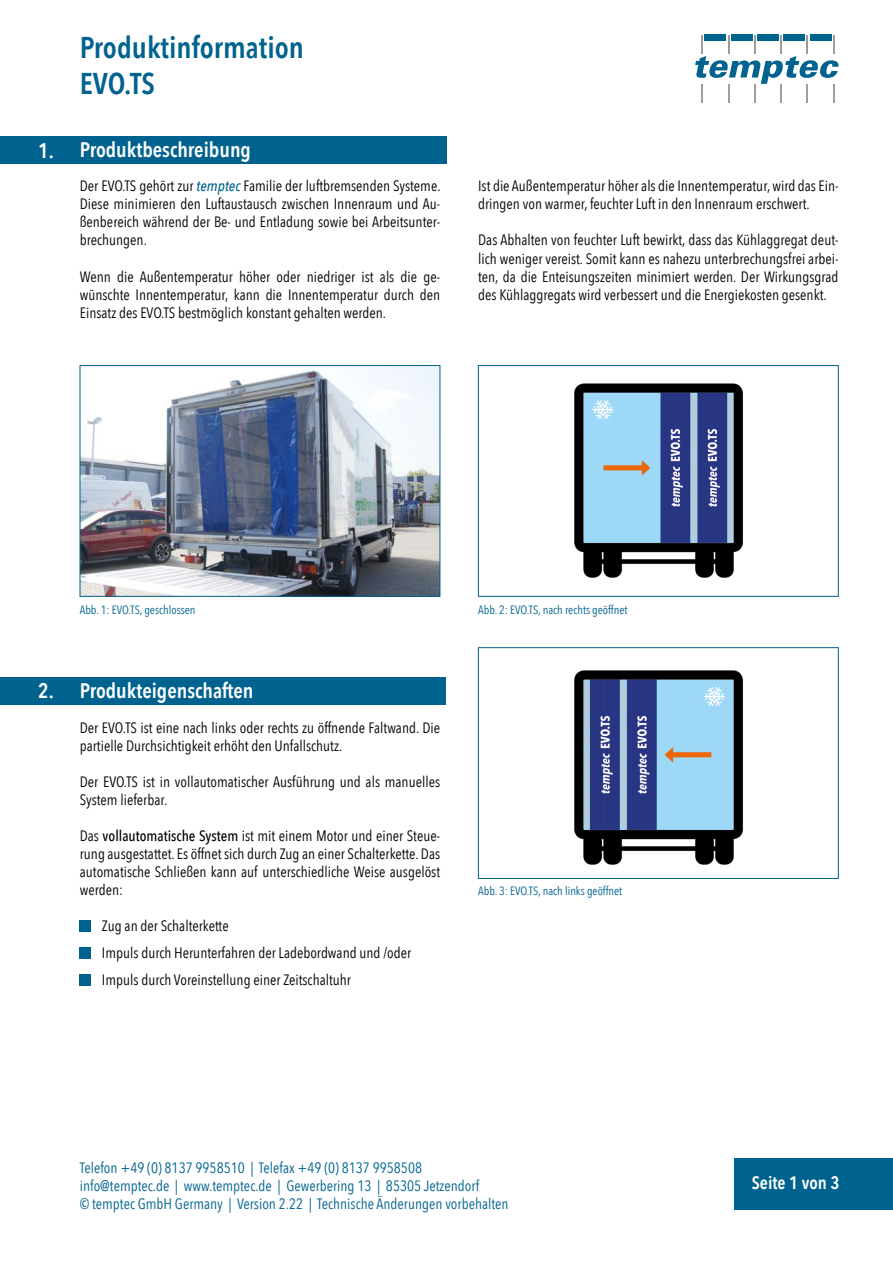
<style>
.page{position:relative;width:893px;height:1263px;background:#fff}
.page>*{position:absolute;margin:0;border:0;box-sizing:border-box;transform-origin:0 0}
.t1{font:600 30px/36px "Avenir Next Condensed";color:#00628e}
.t2{font:600 21px "Avenir Next Condensed";color:#fff}
.t3{font:600 18px "Avenir Next Condensed";color:#fff}
.t4{font:15px/18px "Avenir Next Condensed";color:#000}
.t5{font:15px/18px "Avenir Next Condensed";color:#00628e}
.t6{font:12px "Avenir Next Condensed";color:#00628e}
.s1{font-weight:500;font-style:italic;color:#00628e}
.s2{font-weight:500}
.s3{color:#006893}
</style>
<div class="page">
<div style="left:80px;top:920px;width:11px;height:11px;background:#00628e"></div>
<div style="left:80px;top:947px;width:11px;height:11px;background:#00628e"></div>
<div style="left:80px;top:974px;width:11px;height:11px;background:#00628e"></div>
<svg style="left:695px;top:35px;width:143px;height:67px"></svg>
<div style="left:0;top:136px;width:446px;height:28px;background:#00628e"></div>
<div style="left:734px;top:1158px;width:159px;height:51px;background:#00628e"></div>
<img style="left:82px;top:367px;width:356px;height:227px">
<div style="left:80px;top:365px;width:360px;height:231px;border:1px solid #00628e"></div>
<img style="left:574px;top:383px;width:169px;height:195px">
<div style="left:478px;top:365px;width:360px;height:231px;border:1px solid #00628e"></div>
<div style="left:0;top:677px;width:445px;height:28px;background:#00628e"></div>
<img style="left:574px;top:670px;width:169px;height:195px">
<div style="left:478px;top:647px;width:360px;height:232px;border:1px solid #00628e"></div>
<h2 class="t2" style="left:38px;top:133px;width:17px">1.</h2>
<h1 class="t1" style="left:80px;top:29px;width:226px">Produktinformation<br>EVO.TS</h1>
<h2 class="t2" style="left:80px;top:132px;width:173px">Produktbeschreibung</h2>
<p class="t4" style="left:80px;top:177px;width:362px;text-align:justify">Der EVO.TS gehört zur <span class="s1">temptec</span> Familie der luftbremsenden Systeme.<br>Diese minimieren den Luftaustausch zwischen Innenraum und Au&shy;ßenbereich während der Be- und Entladung sowie bei Arbeitsunter&shy;brechungen.</p>
<p class="t4" style="left:80px;top:267px;width:362px;text-align:justify">Wenn die Außentemperatur höher oder niedriger ist als die ge&shy;wünschte Innentemperatur, kann die Innentemperatur durch den Einsatz des EVO.TS bestmöglich konstant gehalten werden.</p>
<p class="t4" style="left:478px;top:177px;width:362px">Ist die Außentemperatur höher als die Innentemperatur, wird das Ein&shy;dringen von warmer, feuchter Luft in den Innenraum erschwert.</p>
<p class="t4" style="left:478px;top:231px;width:362px;text-align:justify">Das Abhalten von feuchter Luft bewirkt, dass das Kühlaggregat deut&shy;lich weniger vereist. Somit kann es nahezu unterbrechungsfrei arbei&shy;ten, da die Enteisungszeiten minimiert werden. Der Wirkungsgrad des Kühlaggregats wird verbessert und die Energiekosten gesenkt.</p>
<p class="t6" style="left:80px;top:599px;width:117px">Abb. 1: EVO.TS, geschlossen</p>
<p class="t6" style="left:478px;top:599px;width:151px">Abb. 2: EVO.TS, nach rechts geöffnet</p>
<h2 class="t2" style="left:38px;top:673px;width:217px">2. Produkteigenschaften</h2>
<p class="t4" style="left:80px;top:718px;width:362px">Der EVO.TS ist eine nach links oder rechts zu öffnende Faltwand. Die partielle Durchsichtigkeit erhöht den Unfallschutz.</p>
<p class="t4" style="left:80px;top:772px;width:362px">Der EVO.TS ist in vollautomatischer Ausführung und als manuelles<br>System lieferbar.</p>
<p class="t4" style="left:80px;top:826px;width:362px;text-align:justify">Das <span class="s2">vollautomatische System</span> ist mit einem Motor und einer Steue&shy;rung ausgestattet. Es öffnet sich durch Zug an einer Schalterkette. Das automatische Schließen kann auf unterschiedliche Weise ausgelöst werden:</p>
<p class="t4" style="left:102px;top:912px;width:311px;line-height:27px">Zug an der Schalterkette<br>Impuls durch Herunterfahren der Ladebordwand und /oder<br>Impuls durch Voreinstellung einer Zeitschaltuhr</p>
<p class="t6" style="left:478px;top:881px;width:146px">Abb. 3: EVO.TS, nach links geöffnet</p>
<p class="t5" style="left:80px;top:1158px;width:430px">Telefon +49 (0) 8137 9958510 | Telefax +49 (0) <span class="s3">8137 9958508 </span>info@temptec.de | www.temptec.de | Gewerbering 13 | 85305 Jetzendorf<br>© temptec GmbH Germany | Version 2.22 | Technische Änderungen vorbehalten</p>
<p class="t3" style="left:752px;top:1167px;width:89px">Seite 1 von 3</p>
</div>
